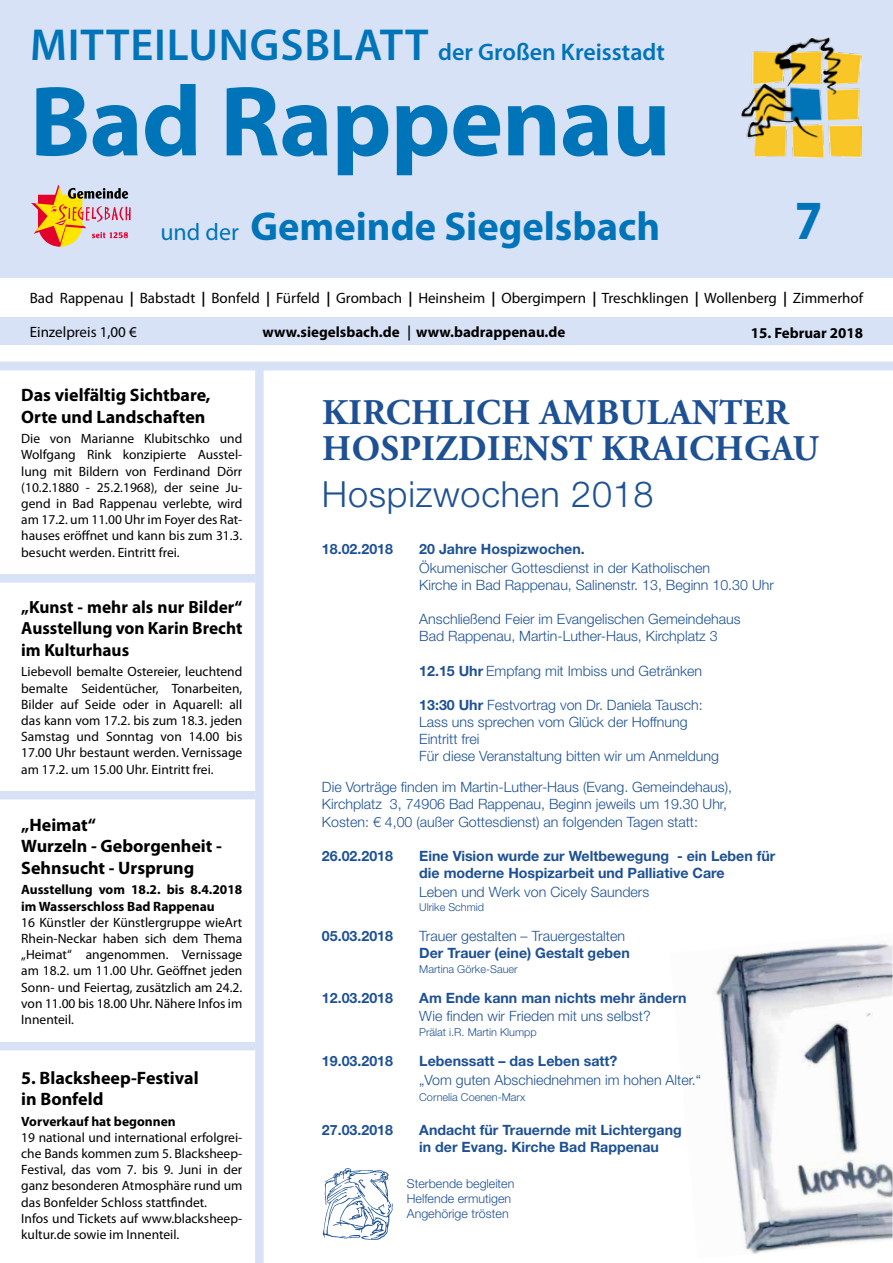
<style>
.page{position:relative;width:893px;height:1263px;background:#fff}
.page>*{position:absolute;margin:0;border:0;box-sizing:border-box;transform-origin:0 0}
.t1{font:700 100.5px "Myriad Pro";letter-spacing:-.01em;color:#0074b8}
.t2{font:700 55.5px "Myriad Pro";color:#0074b8;scale:.9 1}
.t3{font:700 40.5px "Myriad Pro";color:#0074b8}
.t4{font:700 36px/36px "Adobe Garamond Pro";letter-spacing:.015em;color:#1e5194}
.t5{font:300 36px "Helvetica Neue LT";letter-spacing:.02em;color:#1e5194}
.t6{font:600 24px "Myriad Pro";color:#0074b8}
.t7{font:700 18px/21.6px "Myriad Pro";color:#000}
.t8{font:700 17.7px/21.5px "Myriad Pro";color:#000;text-align:justify}
.t9{font:15px "Myriad Pro";color:#000}
.t10{font:700 15px "Myriad Pro";color:#000}
.t11{font:300 14.25px/17.1px "Helvetica Neue LT";color:#1e5194}
.t12{font:700 14.25px/17.1px "Helvetica Neue LT";color:#1e5194}
.t13{font:13.5px/16.2px "Myriad Pro";color:#000;text-align:justify}
.t14{font:700 13.5px/16.2px "Myriad Pro";color:#000}
.t15{font:300 12.45px/14.9px "Helvetica Neue LT";color:#1e5194}
.t16{font:300 10.95px "Helvetica Neue LT";color:#1e5194}
.s1{font-size:45px}
.s2{font-weight:400;font-size:24px}
.s3{font-weight:700;font-style:italic}
.s4{font-family:"Futura BT";font-weight:500}
.s5{font-weight:700}
</style>
<div class="page">
<div style="left:255px;top:370px;width:9px;height:893px;background:#d8e2f7"></div>
<div style="left:0;top:574px;width:255px;height:9px;background:#d8e2f7"></div>
<div style="left:0;top:791px;width:255px;height:8px;background:#d8e2f7"></div>
<div style="left:0;top:1042px;width:255px;height:8px;background:#d8e2f7"></div>
<div style="left:0;top:317px;width:893px;height:27px;background:#d8e2f7"></div>
<div style="left:0;top:0;width:893px;height:277px;background:#d8e2f7"></div>
<img style="left:742px;top:38px;width:119px;height:119px">
<div style="left:0;top:361px;width:893px;height:9px;background:#d8e2f7"></div>
<svg style="left:31px;top:184px;width:100px;height:63px"></svg>
<img style="left:715px;top:943px;width:177px;height:311px">
<img style="left:322px;top:1168px;width:71px;height:72px">
<h3 class="t6" style="left:30px;top:37px;width:636px"><span class="s1">Mitteilungsblatt</span> der Großen Kreisstadt</h3>
<h1 class="t1" style="left:30px;top:56px;width:642px">Bad Rappenau</h1>
<h3 class="t3" style="left:160px;top:200px;width:501px"><span class="s2">und der</span> Gemeinde Siegelsbach</h3>
<h2 class="t2" style="left:795px;top:184px;width:32px">7</h2>
<p class="t9" style="left:30px;top:289px;width:835px">Bad Rappenau <span class="s3">|</span> Babstadt <span class="s3">|</span> Bonfeld <span class="s3">|</span> Fürfeld <span class="s3">|</span> Grombach <span class="s3">|</span> Heinsheim <span class="s3">|</span> Obergimpern <span class="s3">|</span> Treschklingen <span class="s3">|</span> Wollenberg <span class="s3">|</span> Zimmerhof</p>
<p class="t9" style="left:30px;top:323px;width:109px">Einzelpreis 1,00 €</p>
<p class="t10" style="left:263px;top:322px;width:304px">www.siegelsbach.de <span class="s4">|</span> www.badrappenau.de</p>
<p class="t10" style="left:751px;top:323px;width:114px">15. Februar 2018</p>
<h3 class="t7" style="left:21px;top:384px;width:191px">Das vielfältig Sichtbare,<br>Orte und Landschaften</h3>
<p class="t13" style="left:21px;top:430px;width:223px">Die von Marianne Klubitschko und Wolfgang Rink konzipierte Ausstel&shy;lung mit Bildern von Ferdinand Dörr (10.2.1880 - 25.2.1968), der seine Ju&shy;gend in Bad Rappenau verlebte, wird am 17.2. um 11.00 Uhr im Foyer des Rat&shy;hauses eröffnet und kann bis zum 31.3. besucht werden. Eintritt frei.</p>
<h3 class="t8" style="left:21px;top:596px;width:223px">„Kunst - mehr als nur Bilder“ Ausstellung von Karin Brecht im Kulturhaus</h3>
<p class="t13" style="left:21px;top:663px;width:223px">Liebevoll bemalte Ostereier, leuchtend bemalte Seidentücher, Tonarbeiten, Bilder auf Seide oder in Aquarell: all das kann vom 17.2. bis zum 18.3. jeden Samstag und Sonntag von 14.00 bis 17.00 Uhr bestaunt werden. Vernissage am 17.2. um 15.00 Uhr. Eintritt frei.</p>
<h3 class="t7" style="left:21px;top:813px;width:202px">„Heimat“<br>Wurzeln - Geborgenheit -<br>Sehnsucht - Ursprung</h3>
<p class="t14" style="left:21px;top:881px;width:223px">Ausstellung vom 18.2. bis 8.4.2018 im Wasserschloss Bad Rappenau</p>
<p class="t13" style="left:21px;top:914px;width:223px">16 Künstler der Künstlergruppe wieArt Rhein-Neckar haben sich dem Thema „Heimat“ angenommen. Vernissage am 18.2. um 11.00 Uhr. Geöffnet jeden Sonn- und Feiertag, zusätzlich am 24.2. von 11.00 bis 18.00 Uhr. Nähere Infos im Innenteil.</p>
<h3 class="t7" style="left:21px;top:1066px;width:179px">5. Blacksheep-Festival in Bonfeld</h3>
<p class="t14" style="left:21px;top:1112px;width:156px">Vorverkauf hat begonnen</p>
<p class="t13" style="left:21px;top:1129px;width:223px;text-align:left">19 national und international erfolgrei&shy;che Bands kommen zum 5. Blacksheep-Festival, das vom 7. bis 9. Juni in der ganz besonderen Atmosphäre rund um das Bonfelder Schloss stattfindet.<br>Infos und Tickets auf www.blacksheep&shy;kultur.de sowie im Innenteil.</p>
<h3 class="t4" style="left:322px;top:396px;width:498px">KIRCHLICH AMBULANTER<br>HOSPIZDIENST KRAICHGAU</h3>
<h3 class="t5" style="left:322px;top:472px;width:333px">Hospizwochen 2018</h3>
<p class="t12" style="left:322px;top:540px;width:73px">18.02.2018</p>
<p class="t12" style="left:419px;top:540px;width:167px">20 Jahre Hospizwochen.</p>
<p class="t11" style="left:419px;top:559px;width:356px">Ökumenischer Gottesdienst in der Katholischen<br>Kirche in Bad Rappenau, Salinenstr. 13, Beginn 10.30 Uhr</p>
<p class="t11" style="left:419px;top:610px;width:323px">Anschließend Feier im Evangelischen Gemeindehaus<br>Bad Rappenau, Martin-Luther-Haus, Kirchplatz 3</p>
<p class="t11" style="left:419px;top:662px;width:284px"><span class="s5">12.15 Uhr</span> Empfang mit Imbiss und Getränken</p>
<p class="t11" style="left:419px;top:696px;width:301px"><span class="s5">13:30 Uhr</span> Festvortrag von Dr. Daniela Tausch:<br>Lass uns sprechen vom Glück der Hoffnung Eintritt frei<br>Für diese Veranstaltung bitten wir um Anmeldung</p>
<p class="t11" style="left:322px;top:778px;width:412px">Die Vorträge finden im Martin-Luther-Haus (Evang. Gemeindehaus),<br>Kirchplatz 3, 74906 Bad Rappenau, Beginn jeweils um 19.30 Uhr,</p>
<p class="t11" style="left:322px;top:813px;width:378px">Kosten: € 4,00 (außer Gottesdienst) an folgenden Tagen statt:</p>
<p class="t12" style="left:322px;top:847px;width:73px">26.02.2018</p>
<p class="t12" style="left:419px;top:847px;width:358px">Eine Vision wurde zur Weltbewegung - ein Leben für die moderne Hospizarbeit und Palliative Care</p>
<p class="t11" style="left:419px;top:883px;width:232px">Leben und Werk von Cicely Saunders</p>
<p class="t16" style="left:419px;top:900px;width:66px">Ulrike Schmid</p>
<p class="t12" style="left:322px;top:927px;width:73px">05.03.2018</p>
<p class="t11" style="left:419px;top:927px;width:207px">Trauer gestalten – Trauergestalten</p>
<p class="t12" style="left:419px;top:944px;width:212px">Der Trauer (eine) Gestalt geben</p>
<p class="t16" style="left:419px;top:962px;width:100px">Martina Görke-Sauer</p>
<p class="t12" style="left:322px;top:989px;width:73px">12.03.2018</p>
<p class="t12" style="left:419px;top:989px;width:269px">Am Ende kann man nichts mehr ändern</p>
<p class="t11" style="left:419px;top:1006px;width:233px">Wie finden wir Frieden mit uns selbst?</p>
<p class="t16" style="left:419px;top:1026px;width:119px">Prälat i.R. Martin Klumpp</p>
<p class="t12" style="left:322px;top:1052px;width:73px">19.03.2018</p>
<p class="t12" style="left:419px;top:1052px;width:200px">Lebenssatt – das Leben satt?</p>
<p class="t11" style="left:419px;top:1071px;width:283px">„Vom guten Abschiednehmen im hohen Alter.“</p>
<p class="t16" style="left:419px;top:1090px;width:108px">Cornelia Coenen-Marx</p>
<p class="t12" style="left:322px;top:1121px;width:73px">27.03.2018</p>
<p class="t12" style="left:419px;top:1121px;width:264px">Andacht für Trauernde mit Lichtergang in der Evang. Kirche Bad Rappenau</p>
<p class="t15" style="left:407px;top:1176px;width:109px">Sterbende begleiten<br>Helfende ermutigen<br>Angehörige trösten</p>
</div>
